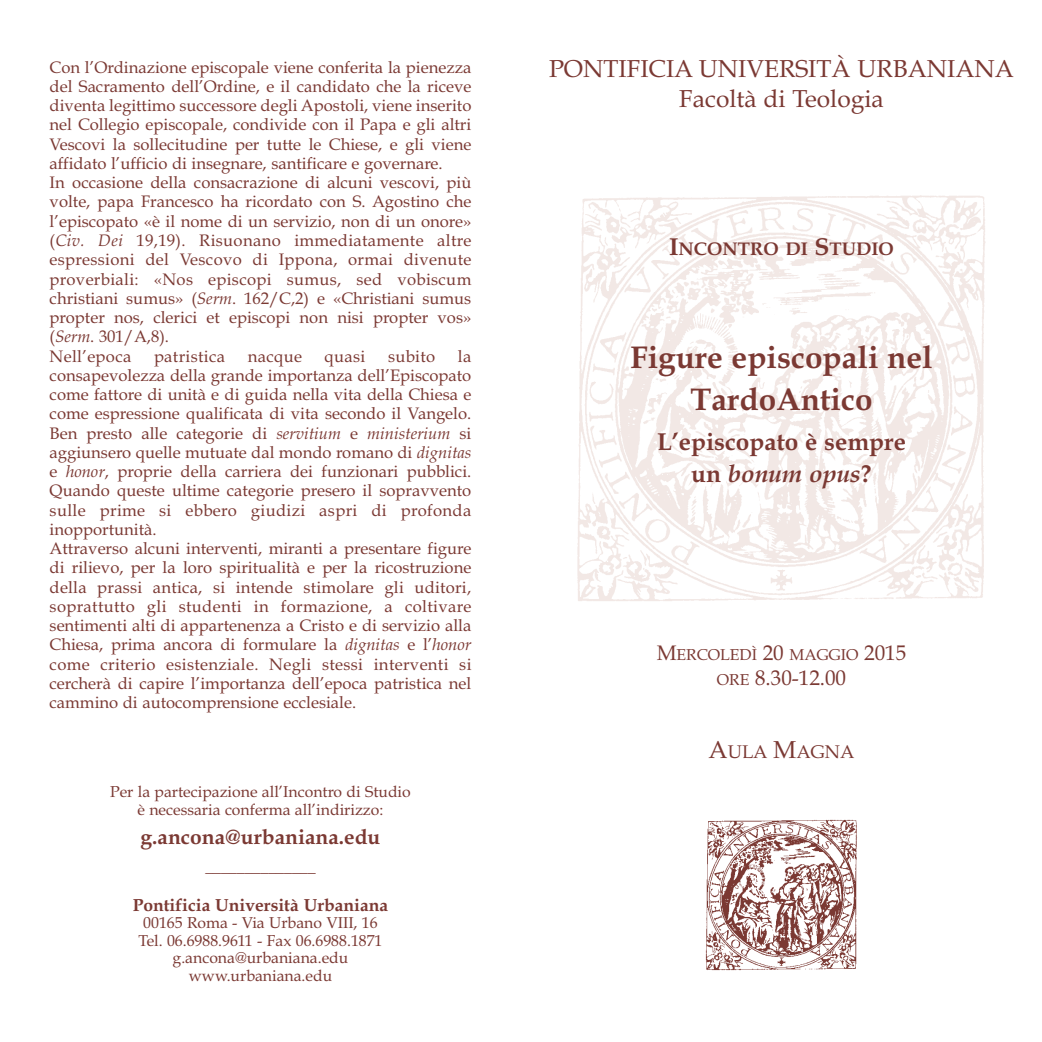
<style>
.page{position:relative;width:1042px;height:1042px;background:#fff}
.page>*{position:absolute;margin:0;border:0;box-sizing:border-box;transform-origin:0 0}
.t1{font:700 31.5px/42px "Book Antiqua";color:#7b3933;text-align:center}
.t2{font:24.5px/29.8px "Book Antiqua";color:#7b3933;text-align:center}
.t3{font:700 24.5px/31.5px "Book Antiqua";color:#7b3933;text-align:center}
.t4{font:700 21px "Book Antiqua";color:#7b3933}
.t5{font:21px "Book Antiqua";color:#7b3933}
.t6{font:700 18.38px "Book Antiqua";color:#7b3933}
.t7{font:18.38px "Book Antiqua";color:#7b3933}
.t8{font:700 17.5px "Book Antiqua";color:#7b3933}
.t9{font:16.62px/19.2px "Book Antiqua";color:#7b3933}
.t10{font:16.62px "Book Antiqua";letter-spacing:.02em;color:#7b3933}
.t11{font:15.75px/17.5px "Book Antiqua";color:#7b3933;text-align:center}
.s1{font-style:italic}
.s2{font-size:24.5px}
.s3{font-size:21px}
.s4{font-size:15.75px}
</style>
<div class="page">
<img style="left:577px;top:195px;width:409px;height:406px">
<img style="left:705px;top:819px;width:152px;height:152px">
<p class="t9" style="left:50px;top:57px;width:423px">Con l’Ordinazione episcopale viene conferita la pienezza del Sacramento dell’Ordine, e il candidato che la riceve diventa legittimo successore degli Apostoli, viene inserito nel Collegio episcopale, condivide con il Papa e gli altri Vescovi la sollecitudine per tutte le Chiese, e gli viene affidato l’ufficio di insegnare, santificare e governare.<br>In occasione della consacrazione di alcuni vescovi, più volte, papa Francesco ha ricordato con S. Agostino che l’episcopato «è il nome di un servizio, non di un onore» (<span class="s1">Civ. Dei</span> 19,19). Risuonano immediatamente altre espressioni del Vescovo di Ippona, ormai divenute proverbiali: «Nos episcopi sumus, sed vobiscum christiani sumus» (<span class="s1">Serm</span>. 162/C,2) e «Christiani sumus propter nos, clerici et episcopi non nisi propter vos» (<span class="s1">Serm</span>. 301/A,8).<br>Nell’epoca</p>
<p class="t9" style="left:50px;top:346px;width:423px;text-indent:408px">la consapevolezza della grande importanza dell’Episcopato come fattore di unità e di guida nella vita della Chiesa e come espressione qualificata di vita secondo il Vangelo.<br>Ben presto alle categorie di <span class="s1">servitium</span> e <span class="s1">ministerium</span> si aggiunsero quelle mutuate dal mondo romano di <span class="s1">dignitas </span>e <span class="s1">honor</span>, proprie della carriera dei funzionari pubblici.<br>Quando queste ultime categorie presero il sopravvento sulle prime si ebbero giudizi aspri di profonda inopportunità.<br>Attraverso alcuni interventi, miranti a presentare figure di rilievo, per la loro spiritualità e per la ricostruzione della prassi antica, si intende stimolare gli uditori, soprattutto gli studenti in formazione, a coltivare sentimenti alti di appartenenza a Cristo e di servizio alla Chiesa, prima ancora di formulare la <span class="s1">dignitas</span> e l’<span class="s1">honor </span>come criterio esistenziale. Negli stessi interventi si cercherà di capire l’importanza dell’epoca patristica nel cammino di autocomprensione ecclesiale.</p>
<p class="t10" style="left:154px;top:346px;width:73px">patristica</p>
<p class="t9" style="left:248px;top:346px;width:56px">nacque</p>
<p class="t9" style="left:325px;top:346px;width:42px">quasi</p>
<p class="t9" style="left:388px;top:346px;width:49px">subito</p>
<p class="t11" style="left:110px;top:783px;width:302px">Per la partecipazione all’Incontro di Studio è necessaria conferma all’indirizzo:</p>
<p class="t4" style="left:141px;top:825px;width:241px">g.ancona@urbaniana.edu</p>
<p class="t11" style="left:205px;top:858px;width:112px">______________</p>
<p class="t8" style="left:133px;top:894px;width:257px">Pontificia Università Urbaniana</p>
<p class="t11" style="left:138px;top:914px;width:245px">00165 Roma - Via Urbano VIII, 16<br>Tel. 06.6988.9611 - Fax 06.6988.1871 g.ancona@urbaniana.edu www.urbaniana.edu</p>
<h2 class="t2" style="left:549px;top:54px;width:466px">PONTIFICIA UNIVERSITÀ URBANIANA<br>Facoltà di Teologia</h2>
<p class="t6" style="left:669px;top:238px;width:226px"><span class="s2">I</span>NCONTRO DI <span class="s2">S</span>TUDIO</p>
<h1 class="t1" style="left:630px;top:336px;width:304px">Figure episcopali nel<br>TardoAntico</h1>
<h2 class="t3" style="left:657px;top:426px;width:250px">L’episcopato è sempre un <span class="s1">bonum opus</span>?</h2>
<p class="t11" style="left:657px;top:646px;width:251px"><span class="s3">M</span>ERCOLEDÌ <span class="s3">20</span> MAGGIO <span class="s3">2015</span></p>
<p class="t5" style="left:717px;top:665px;width:131px"><span class="s4">ORE</span> 8.30-12.00</p>
<p class="t7" style="left:708px;top:741px;width:147px"><span class="s2">A</span>ULA <span class="s2">M</span>AGNA</p>
</div>
